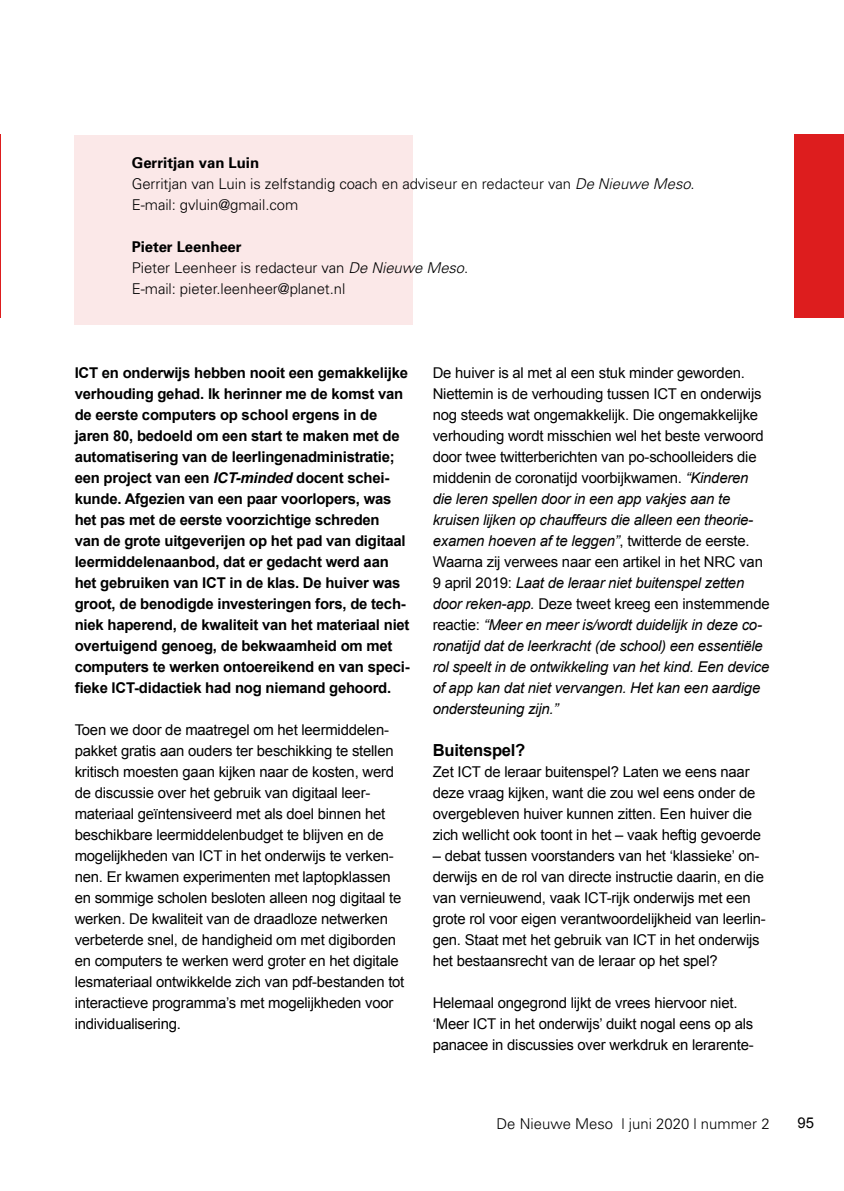
<style>
.page{position:relative;width:844px;height:1191px;background:#fff}
.page>*{position:absolute;margin:0;border:0;box-sizing:border-box;transform-origin:0 0}
.t1{font:700 16.62px "Arial";letter-spacing:-.015em;color:#000}
.t2{font:14.88px/21px "Arial";letter-spacing:-.015em;color:#000}
.t3{font:700 14.88px/21px "Arial";letter-spacing:-.015em;color:#000}
.t4{font:300 14.88px/21px "Univers";letter-spacing:-.005em;color:#000}
.s1{font-weight:700}
.s2{font-style:italic}
</style>
<div class="page">
<hr style="left:0;top:134px;width:1px;height:183px;background:#dd1d1e">
<div style="left:794px;top:134px;width:49px;height:183px;background:#dd1d1e"></div>
<div style="left:75px;top:135px;width:338px;height:190px;background:#fbe8e8"></div>
<p class="t4" style="left:132px;top:152px;width:564px"><span class="s1">Gerritjan van Luin<br></span>Gerritjan van Luin is zelfstandig coach en adviseur en redacteur van <span class="s2">De Nieuwe Meso</span>.<br>E-mail: gvluin@gmail.com</p>
<p class="t4" style="left:132px;top:236px;width:338px"><span class="s1">Pieter Leenheer<br></span>Pieter Leenheer is redacteur van <span class="s2">De Nieuwe Meso</span>.<br>E-mail: pieter.leenheer@planet.nl</p>
<p class="t3" style="left:75px;top:363px;width:336px">ICT en onderwijs hebben nooit een gemakkelijke verhouding gehad. Ik herinner me de komst van de eerste computers op school ergens in de jaren 80, bedoeld om een start te maken met de automatisering van de leerlingenadministratie; een project van een <span class="s2">ICT-minded</span> docent schei&shy;kunde. Afgezien van een paar voorlopers, was het pas met de eerste voorzichtige schreden<br>van de grote uitgeverijen op het pad van digitaal leermiddelenaanbod, dat er gedacht werd aan het gebruiken van ICT in de klas. De huiver was groot, de benodigde investeringen fors, de tech&shy;niek haperend, de kwaliteit van het materiaal niet overtuigend genoeg, de bekwaamheid om met computers te werken ontoereikend en van speci&shy;fieke ICT-didactiek had nog niemand gehoord.</p>
<p class="t2" style="left:75px;top:719px;width:331px">Toen we door de maatregel om het leermiddelen&shy;pakket gratis aan ouders ter beschikking te stellen kritisch moesten gaan kijken naar de kosten, werd de discussie over het gebruik van digitaal leer&shy;materiaal geïntensiveerd met als doel binnen het beschikbare leermiddelenbudget te blijven en de mogelijkheden van ICT in het onderwijs te verken&shy;nen. Er kwamen experimenten met laptopklassen en sommige scholen besloten alleen nog digitaal te werken. De kwaliteit van de draadloze netwerken verbeterde snel, de handigheid om met digiborden en computers te werken werd groter en het digitale lesmateriaal ontwikkelde zich van pdf-bestanden tot interactieve programma’s met mogelijkheden voor individualisering.</p>
<p class="t2" style="left:432px;top:363px;width:338px">De huiver is al met al een stuk minder geworden.<br>Niettemin is de verhouding tussen ICT en onderwijs nog steeds wat ongemakkelijk. Die ongemakkelijke verhouding wordt misschien wel het beste verwoord door twee twitterberichten van po-schoolleiders die middenin de coronatijd voorbijkwamen. <span class="s2">“Kinderen die leren spellen door in een app vakjes aan te kruisen lijken op chauffeurs die alleen een theorie&shy;examen hoeven af te leggen”</span>, twitterde de eerste.<br>Waarna zij verwees naar een artikel in het NRC van 9 april 2019: <span class="s2">Laat de leraar niet buitenspel zetten door reken-app.</span> Deze tweet kreeg een instemmende reactie: <span class="s2">“Meer en meer is/wordt duidelijk in deze co&shy;ronatijd dat de leerkracht (de school) een essentiële rol speelt in de ontwikkeling van het kind. Een device of app kan dat niet vervangen. Het kan een aardige ondersteuning zijn. ”</span></p>
<p class="t1" style="left:432px;top:739px;width:94px">Buitenspel?</p>
<p class="t2" style="left:432px;top:761px;width:330px">Zet ICT de leraar buitenspel? Laten we eens naar deze vraag kijken, want die zou wel eens onder de overgebleven huiver kunnen zitten. Een huiver die zich wellicht ook toont in het – vaak heftig gevoerde</p>
<p class="t2" style="left:432px;top:845px;width:334px">– debat tussen voorstanders van het ‘klassieke’ on&shy;derwijs en de rol van directe instructie daarin, en die van vernieuwend, vaak ICT-rijk onderwijs met een grote rol voor eigen verantwoordelijkheid van leerlin&shy;gen. Staat met het gebruik van ICT in het onderwijs het bestaansrecht van de leraar op het spel?</p>
<p class="t2" style="left:432px;top:992px;width:322px">Helemaal ongegrond lijkt de vrees hiervoor niet. ‘Meer ICT in het onderwijs’ duikt nogal eens op als panacee in discussies over werkdruk en lerarente-</p>
<p class="t4" style="left:496px;top:1112px;width:274px">De Nieuwe Meso | juni 2020 | nummer 2</p>
<p class="t2" style="left:797px;top:1112px;width:18px">95</p>
</div>
